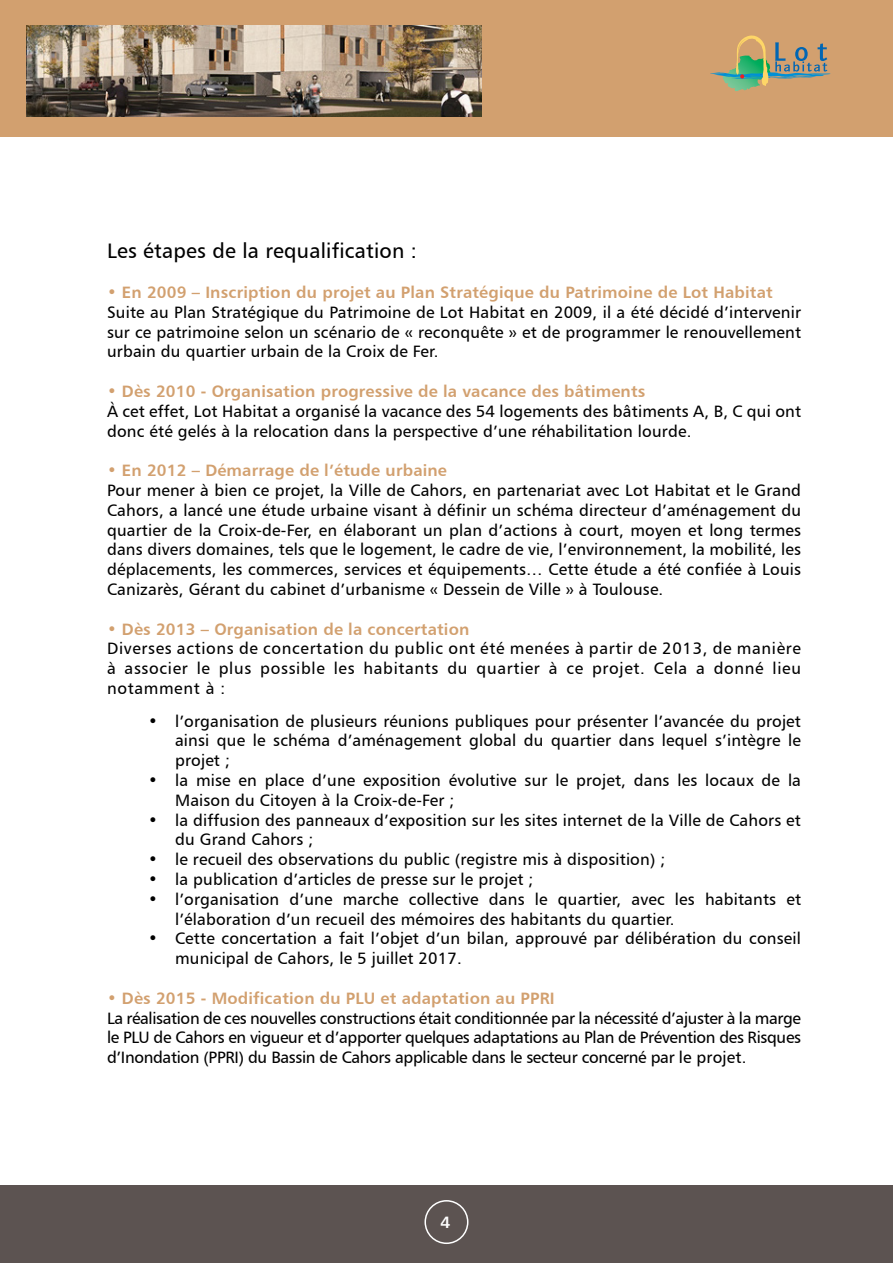
<style>
.page{position:relative;width:893px;height:1263px;background:#fff}
.page>*{position:absolute;margin:0;border:0;box-sizing:border-box;transform-origin:0 0}
.t1{font:21px "Humanist 777 BT Roman B";letter-spacing:.01em;color:#000}
.t2{font:16.5px/19.8px "Humanist 777 BT Roman B";letter-spacing:.01em;color:#000;text-align:justify}
.t3{font:16.5px "Humanist 777 BT Bold B";letter-spacing:.01em;color:#d2a06f}
.t4{font:16.5px "Humanist 777 BT Bold B";color:#fff}
</style>
<div class="page">
<div style="left:0;top:1185px;width:893px;height:78px;background:#5c5351"></div>
<div style="left:0;top:0;width:893px;height:136px;background:#d2a06f"></div>
<svg style="left:710px;top:35px;width:121px;height:56px"></svg>
<img style="left:27px;top:26px;width:454px;height:91px">
<div style="left:424px;top:1200px;width:44px;height:44px;border:2px solid #fff;border-radius:50%"></div>
<p class="t1" style="left:107px;top:238px;width:311px">Les étapes de la requalification :</p>
<p class="t3" style="left:107px;top:282px;width:667px">• En 2009 – Inscription du projet au Plan Stratégique du Patrimoine de Lot Habitat</p>
<p class="t2" style="left:107px;top:302px;width:696px">Suite au Plan Stratégique du Patrimoine de Lot Habitat en 2009, il a été décidé d’intervenir sur ce patrimoine selon un scénario de « reconquête » et de programmer le renouvellement urbain du quartier urbain de la Croix de Fer.</p>
<p class="t3" style="left:107px;top:381px;width:540px">• Dès 2010 - Organisation progressive de la vacance des bâtiments</p>
<p class="t2" style="left:107px;top:401px;width:696px">À cet effet, Lot Habitat a organisé la vacance des 54 logements des bâtiments A, B, C qui ont donc été gelés à la relocation dans la perspective d’une réhabilitation lourde.</p>
<p class="t3" style="left:107px;top:460px;width:341px">• En 2012 – Démarrage de l’étude urbaine</p>
<p class="t2" style="left:107px;top:480px;width:696px">Pour mener à bien ce projet, la Ville de Cahors, en partenariat avec Lot Habitat et le Grand Cahors, a lancé une étude urbaine visant à définir un schéma directeur d’aménagement du quartier de la Croix-de-Fer, en élaborant un plan d’actions à court, moyen et long termes dans divers domaines, tels que le logement, le cadre de vie, l’environnement, la mobilité, les déplacements, les commerces, services et équipements… Cette étude a été confiée à Louis Canizarès, Gérant du cabinet d’urbanisme « Dessein de Ville » à Toulouse.</p>
<p class="t3" style="left:107px;top:618px;width:364px">• Dès 2013 – Organisation de la concertation</p>
<p class="t2" style="left:107px;top:638px;width:695px">Diverses actions de concertation du public ont été menées à partir de 2013, de manière à associer le plus possible les habitants du quartier à ce projet. Cela a donné lieu notamment à :</p>
<p class="t2" style="left:175px;top:711px;width:627px;text-indent:-27px">• l’organisation de plusieurs réunions publiques pour présenter l’avancée du projet ainsi que le schéma d’aménagement global du quartier dans lequel s’intègre le projet ;</p>
<p class="t2" style="left:175px;top:770px;width:627px;text-indent:-27px">• la mise en place d’une exposition évolutive sur le projet, dans les locaux de la<br>Maison du Citoyen à la Croix-de-Fer ;</p>
<p class="t2" style="left:175px;top:810px;width:627px;text-indent:-27px">• la diffusion des panneaux d’exposition sur les sites internet de la Ville de Cahors et du Grand Cahors ;</p>
<p class="t2" style="left:148px;top:849px;width:519px">• le recueil des observations du public (registre mis à disposition) ;</p>
<p class="t2" style="left:148px;top:869px;width:387px">• la publication d’articles de presse sur le projet ;</p>
<p class="t2" style="left:175px;top:889px;width:627px;text-indent:-27px">• l’organisation d’une marche collective dans le quartier, avec les habitants et l’élaboration d’un recueil des mémoires des habitants du quartier.</p>
<p class="t2" style="left:175px;top:928px;width:627px;text-indent:-27px">• Cette concertation a fait l’objet d’un bilan, approuvé par délibération du conseil municipal de Cahors, le 5 juillet 2017.</p>
<p class="t3" style="left:107px;top:988px;width:449px">• Dès 2015 - Modification du PLU et adaptation au PPRI</p>
<p class="t2" style="left:107px;top:1008px;width:695px">La réalisation de ces nouvelles constructions était conditionnée par la nécessité d’ajuster à la marge le PLU de Cahors en vigueur et d’apporter quelques adaptations au Plan de Prévention des Risques d’Inondation (PPRI) du Bassin de Cahors applicable dans le secteur concerné par le projet.</p>
<p class="t4" style="left:441px;top:1212px;width:11px">4</p>
</div>
